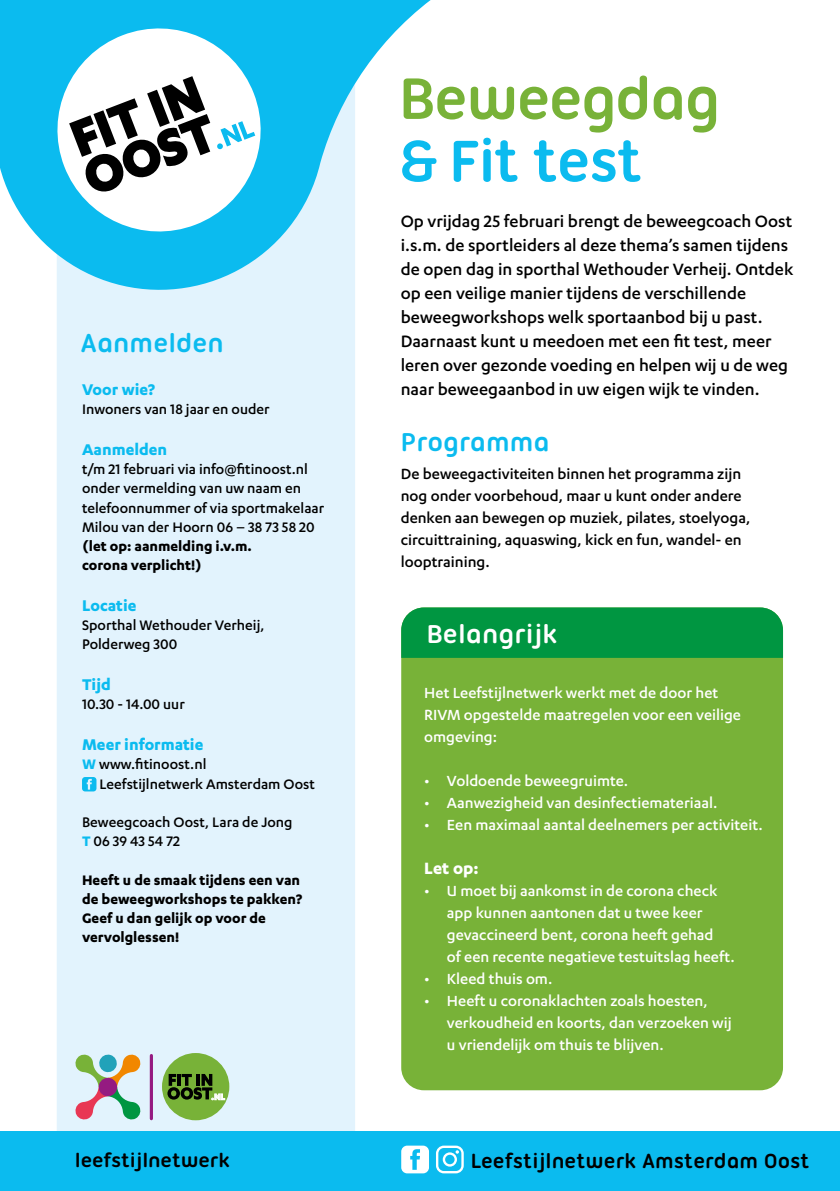
<style>
.page{position:relative;width:840px;height:1191px;background:#fff}
.page>*{position:absolute;margin:0;border:0;box-sizing:border-box;transform-origin:0 0}
.t1{font:700 63.2px "Ubuntu Titling";letter-spacing:-.03em;color:#78b238}
.t2{font:700 63.2px "Ubuntu Titling";letter-spacing:-.03em;color:#0bbbef}
.t3{font:700 28px "Ubuntu Titling";color:#0bbbef}
.t4{font:700 28px "Ubuntu Titling";color:#fff}
.t5{font:700 22px "Ubuntu Titling";color:#000}
.t6{font:700 21px "Ubuntu Titling";letter-spacing:-.01em;color:#000}
.t7{font:500 19px/24px "Karbon";color:#000}
.t8{font:700 19px "Karbon";color:#fff}
.t9{font:700 18px "Karbon";color:#0bbbef}
.t10{font:500 17px/22px "Karbon";color:#fff}
.t11{font:500 17px/22px "Karbon";color:#000}
.t12{font:500 16px/19.2px "Karbon";color:#000}
.t13{font:700 16px/19.2px "Karbon";color:#000}
.t14{font:700 9.8px "Karbon";color:#fff}
.s1{font-weight:700;color:#0bbbef}
</style>
<div class="page">
<div style="left:401px;top:607px;width:381px;height:483px;background:#78b238;border-radius:23px"></div>
<div style="left:57px;top:310px;width:298px;height:821px;background:#e2f3fd"></div>
<svg style="left:82px;top:777px;width:14px;height:14px"></svg>
<svg style="left:0;top:0;width:431px;height:310px"></svg>
<div style="left:0;top:1131px;width:839px;height:60px;background:#0bbbef"></div>
<svg style="left:436px;top:1145px;width:27px;height:28px"></svg>
<svg style="left:401px;top:1145px;width:28px;height:28px"></svg>
<div style="left:0;top:0;width:266px;height:125px;background:#0bbbef"></div>
<svg style="left:44px;top:15px;width:230px;height:230px;fill:#0bbbef"></svg>
<svg style="left:69px;top:76px;width:141px;height:118px"></svg>
<div style="left:217px;top:143px;width:6px;height:7px;background:#0bbbef;border-radius:2px"></div>
<svg style="left:220px;top:121px;width:35px;height:25px"></svg>
<div style="left:401px;top:607px;width:381px;height:51px;background:#009641"></div>
<hr style="left:150px;top:1055px;width:3px;height:63px;background:#951b81">
<svg style="left:74px;top:1053px;width:67px;height:67px;background:#babdb1"></svg>
<div style="left:162px;top:1053px;width:67px;height:67px;background:#78b238;border-radius:50%"></div>
<svg style="left:167px;top:1074px;width:58px;height:26px"></svg>
<h2 class="t3" style="left:81px;top:327px;width:145px">Aanmelden</h2>
<p class="t9" style="left:82px;top:379px;width:74px">Voor wie?</p>
<p class="t12" style="left:82px;top:399px;width:189px">Inwoners van 18 jaar en ouder</p>
<p class="t9" style="left:82px;top:439px;width:87px">Aanmelden</p>
<p class="t12" style="left:82px;top:459px;width:243px">t/m 21 februari via info@fitinoost.nl onder vermelding van uw naam en telefoonnummer of via sportmakelaar Milou van der Hoorn 06 – 38 73 58 20</p>
<p class="t13" style="left:82px;top:536px;width:171px">(let op: aanmelding i.v.m. corona verplicht!)</p>
<p class="t9" style="left:82px;top:595px;width:56px">Locatie</p>
<p class="t12" style="left:82px;top:615px;width:184px">Sporthal Wethouder Verheij,<br>Polderweg 300</p>
<p class="t9" style="left:82px;top:674px;width:30px">Tijd</p>
<p class="t12" style="left:82px;top:694px;width:104px">10.30 - 14.00 uur</p>
<p class="t9" style="left:82px;top:734px;width:123px">Meer informatie</p>
<p class="t12" style="left:99px;top:754px;width:217px;text-indent:-17px"><span class="s1">W</span> www.fitinoost.nl<br>Leefstijlnetwerk Amsterdam Oost</p>
<p class="t12" style="left:82px;top:812px;width:212px">Beweegcoach Oost, Lara de Jong<br><span class="s1">T</span> 06 39 43 54 72</p>
<p class="t13" style="left:82px;top:869px;width:221px">Heeft u de smaak tijdens een van de beweegworkshops te pakken?<br>Geef u dan gelijk op voor de vervolglessen!</p>
<p class="t14" style="left:211px;top:1091px;width:15px">. NL</p>
<h1 class="t1" style="left:399px;top:62px;width:322px">Beweegdag</h1>
<h1 class="t2" style="left:399px;top:124px;width:245px">&amp; Fit test</h1>
<p class="t7" style="left:400px;top:208px;width:394px">Op vrijdag 25 februari brengt de beweegcoach Oost i.s.m. de sportleiders al deze thema’s samen tijdens de open dag in sporthal Wethouder Verheij. Ontdek op een veilige manier tijdens de verschillende beweegworkshops welk sportaanbod bij u past.<br>Daarnaast kunt u meedoen met een fit test, meer leren over gezonde voeding en helpen wij u de weg naar beweegaanbod in uw eigen wijk te vinden.</p>
<h2 class="t3" style="left:400px;top:426px;width:150px">Programma</h2>
<p class="t11" style="left:400px;top:462px;width:351px">De beweegactiviteiten binnen het programma zijn nog onder voorbehoud, maar u kunt onder andere denken aan bewegen op muziek, pilates, stoelyoga, circuittraining, aquaswing, kick en fun, wandel- en looptraining.</p>
<h2 class="t4" style="left:426px;top:617px;width:132px">Belangrijk</h2>
<p class="t10" style="left:424px;top:681px;width:318px">Het Leefstijlnetwerk werkt met de door het<br>RIVM opgestelde maatregelen voor een veilige omgeving:</p>
<p class="t10" style="left:424px;top:769px;width:205px">• Voldoende beweegruimte.</p>
<p class="t10" style="left:424px;top:791px;width:294px">• Aanwezigheid van desinfectiemateriaal.</p>
<p class="t10" style="left:424px;top:813px;width:340px">• Een maximaal aantal deelnemers per activiteit.</p>
<p class="t8" style="left:424px;top:857px;width:56px">Let op:</p>
<p class="t10" style="left:446px;top:879px;width:289px;text-indent:-23px">• U moet bij aankomst in de corona check app kunnen aantonen dat u twee keer gevaccineerd bent, corona heeft gehad<br>of een recente negatieve testuitslag heeft.</p>
<p class="t10" style="left:424px;top:967px;width:129px">• Kleed thuis om.</p>
<p class="t10" style="left:446px;top:989px;width:286px;text-indent:-23px">• Heeft u coronaklachten zoals hoesten, verkoudheid en koorts, dan verzoeken wij u vriendelijk om thuis te blijven.</p>
<p class="t6" style="left:75px;top:1148px;width:156px">leefstijlnetwerk</p>
<p class="t5" style="left:470px;top:1148px;width:340px">Leefstijlnetwerk Amsterdam Oost</p>
</div>
